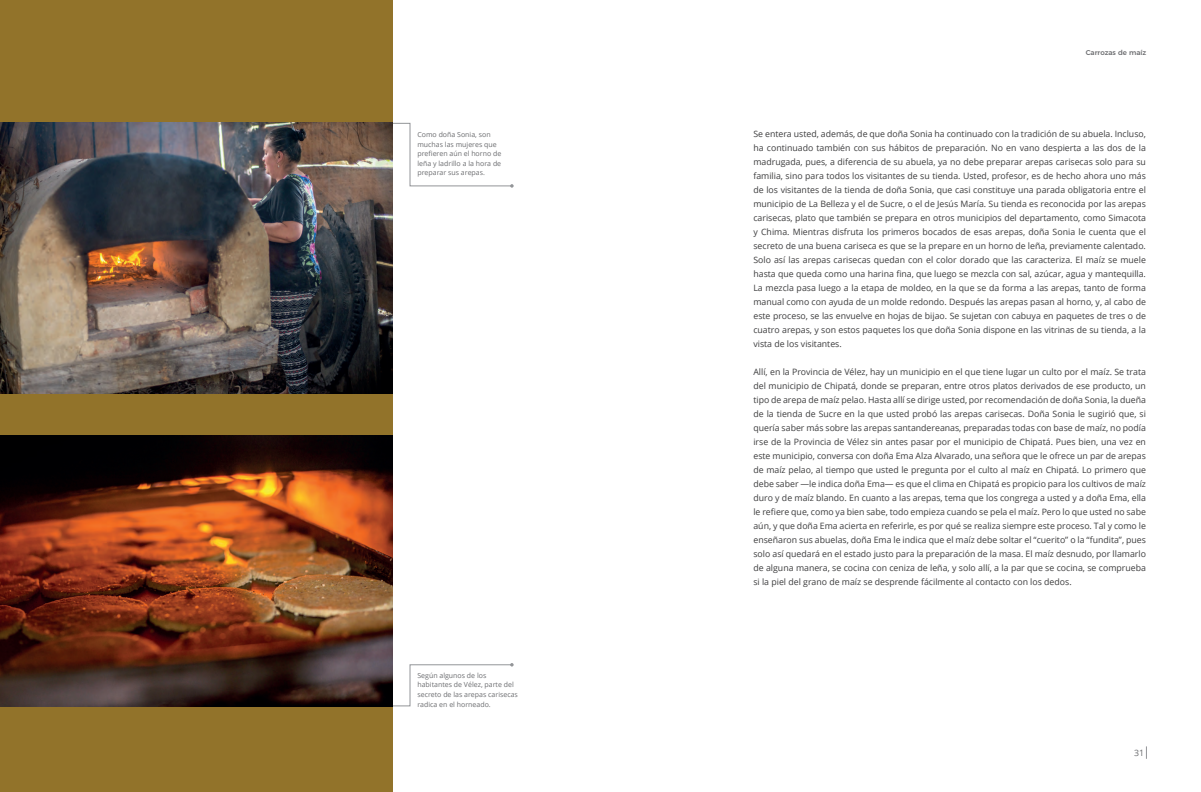
<style>
.page{position:relative;width:1201px;height:792px;background:#fff}
.page>*{position:absolute;margin:0;border:0;box-sizing:border-box;transform-origin:0 0}
.t1{font:8.75px/14px "Open Sans";color:#3e3e3f;text-align:justify}
.t2{font:8.75px "Open Sans";color:#6c6d70}
.t3{font:7px/9.6px "Open Sans";color:#6c6d70}
.t4{font:500 7px "Montserrat";color:#6c6d70}
</style>
<div class="page">
<svg style="left:1146px;top:746px;width:1px;height:12px"></svg>
<svg style="left:393px;top:122px;width:120px;height:65px"></svg>
<svg style="left:393px;top:663px;width:120px;height:43px"></svg>
<div style="left:0;top:0;width:393px;height:791px;background:#92732a"></div>
<img style="left:0;top:123px;width:393px;height:270px">
<img style="left:0;top:435px;width:393px;height:271px">
<p class="t3" style="left:417px;top:129px;width:85px">Como doña Sonia, son muchas las mujeres que prefieren aún el horno de leña y ladrillo a la hora de preparar sus arepas.</p>
<p class="t3" style="left:417px;top:670px;width:102px">Según algunos de los habitantes de Vélez, parte del secreto de las arepas carisecas radica en el horneado.</p>
<p class="t4" style="left:1085px;top:47px;width:62px">Carrozas de maíz</p>
<p class="t1" style="left:753px;top:126px;width:394px">Se entera usted, además, de que doña Sonia ha continuado con la tradición de su abuela. Incluso, ha continuado también con sus hábitos de preparación. No en vano despierta a las dos de la madrugada, pues, a diferencia de su abuela, ya no debe preparar arepas carisecas solo para su familia, sino para todos los visitantes de su tienda. Usted, profesor, es de hecho ahora uno más de los visitantes de la tienda de doña Sonia, que casi constituye una parada obligatoria entre el municipio de La Belleza y el de Sucre, o el de Jesús María. Su tienda es reconocida por las arepas carisecas, plato que también se prepara en otros municipios del departamento, como Simacota y Chima. Mientras disfruta los primeros bocados de esas arepas, doña Sonia le cuenta que el secreto de una buena cariseca es que se la prepare en un horno de leña, previamente calentado.<br>Solo así las arepas carisecas quedan con el color dorado que las caracteriza. El maíz se muele hasta que queda como una harina fina, que luego se mezcla con sal, azúcar, agua y mantequilla.<br>La mezcla pasa luego a la etapa de moldeo, en la que se da forma a las arepas, tanto de forma manual como con ayuda de un molde redondo. Después las arepas pasan al horno, y, al cabo de este proceso, se las envuelve en hojas de bijao. Se sujetan con cabuya en paquetes de tres o de cuatro arepas, y son estos paquetes los que doña Sonia dispone en las vitrinas de su tienda, a la vista de los visitantes.</p>
<p class="t1" style="left:753px;top:364px;width:394px">Allí, en la Provincia de Vélez, hay un municipio en el que tiene lugar un culto por el maíz. Se trata del municipio de Chipatá, donde se preparan, entre otros platos derivados de ese producto, un tipo de arepa de maíz pelao. Hasta allí se dirige usted, por recomendación de doña Sonia, la dueña de la tienda de Sucre en la que usted probó las arepas carisecas. Doña Sonia le sugirió que, si quería saber más sobre las arepas santandereanas, preparadas todas con base de maíz, no podía irse de la Provincia de Vélez sin antes pasar por el municipio de Chipatá. Pues bien, una vez en este municipio, conversa con doña Ema Alza Alvarado, una señora que le ofrece un par de arepas de maíz pelao, al tiempo que usted le pregunta por el culto al maíz en Chipatá. Lo primero que debe saber —le indica doña Ema— es que el clima en Chipatá es propicio para los cultivos de maíz duro y de maíz blando. En cuanto a las arepas, tema que los congrega a usted y a doña Ema, ella le refiere que, como ya bien sabe, todo empieza cuando se pela el maíz. Pero lo que usted no sabe aún, y que doña Ema acierta en referirle, es por qué se realiza siempre este proceso. Tal y como le enseñaron sus abuelas, doña Ema le indica que el maíz debe soltar el “cuerito” o la “fundita”, pues solo así quedará en el estado justo para la preparación de la masa. El maíz desnudo, por llamarlo de alguna manera, se cocina con ceniza de leña, y solo allí, a la par que se cocina, se comprueba si la piel del grano de maíz se desprende fácilmente al contacto con los dedos.</p>
<p class="t2" style="left:1134px;top:746px;width:12px">31</p>
</div>
